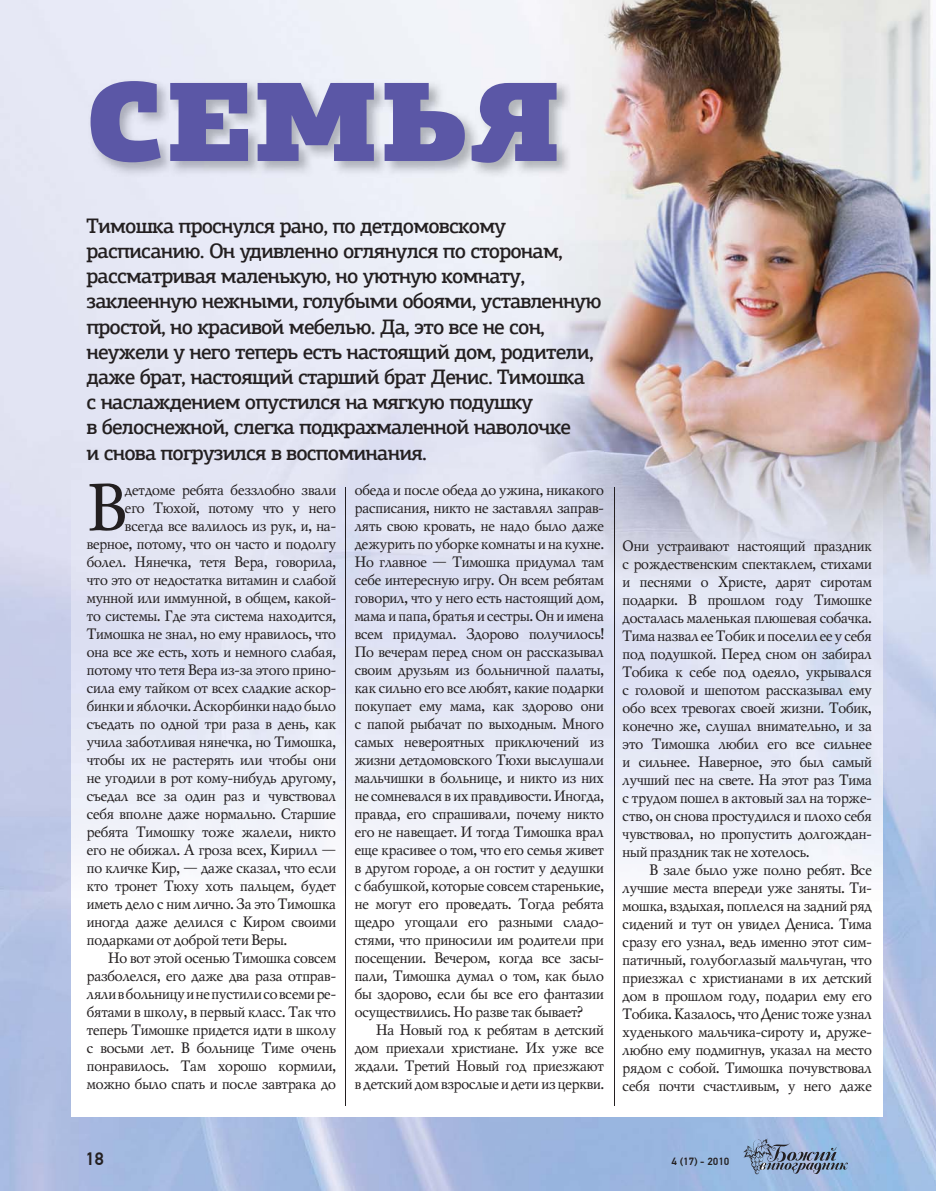
<style>
.page{position:relative;width:936px;height:1191px;background:#fff}
.page>*{position:absolute;margin:0;border:0;box-sizing:border-box;transform-origin:0 0}
.t1{font:900 112.5px "PF Agora Slab Pro";color:#5b57a6}
.t2{font:66.45px "Mysl C";color:#231f20}
.t3{font:500 21px/25.2px "PF Agora Slab Pro";letter-spacing:-.04em;color:#231f20}
.t4{font:500 18px "PF Din Text Pro";color:#231f20}
.t5{font:15px/18px "Mysl C";letter-spacing:-.05em;color:#231f20;text-align:justify}
.t6{font:500 10.5px "PF Din Text Pro";color:#231f20}
</style>
<div class="page">
<img style="left:0;top:0;width:935px;height:1190px">
<img style="left:71px;top:452px;width:811px;height:664px">
<img style="left:88px;top:79px;width:482px;height:98px">
<hr style="left:614px;top:487px;width:1px;height:619px;background:#231f20">
<hr style="left:345px;top:487px;width:1px;height:619px;background:#231f20">
<svg style="left:743px;top:1138px;width:104px;height:36px;background:#849bba"></svg>
<h1 class="t1" style="left:85px;top:77px;width:478px">СЕМЬЯ</h1>
<p class="t3" style="left:86px;top:215px;width:516px">Тимошка проснулся рано, по детдомовскому расписанию. Он удивленно оглянулся по сторонам, рассматривая маленькую, но уютную комнату, заклеенную нежными, голубыми обоями, уставленную простой, но красивой мебелью. Да, это все не сон, неужели у него теперь есть настоящий дом, родители, даже брат, настоящий старший брат Денис. Тимошка<br>с наслаждением опустился на мягкую подушку<br>в белоснежной, слегка подкрахмаленной наволочке<br>и снова погрузился в воспоминания.</p>
<h2 class="t2" style="left:86px;top:479px;width:43px">В</h2>
<p class="t5" style="left:125px;top:481px;width:213px">детдоме ребята беззлобно звали</p>
<p class="t5" style="left:354px;top:481px;width:251px">обеда и после обеда до ужина, никакого расписания, никто не заставлял заправ&shy;лять свою кровать, не надо было даже дежурить по уборке комнаты и на кухне.<br>Но главное — Тимошка придумал там себе интересную игру. Он всем ребятам говорил, что у него есть настоящий дом, мама и папа, братья и сестры. Он и имена всем придумал. Здорово получилось!<br>По вечерам перед сном он рассказывал своим друзьям из больничной палаты, как сильно его все любят, какие подарки покупает ему мама, как здорово они с папой рыбачат по выходным. Много самых невероятных приключений из жизни детдомовского Тюхи выслушали мальчишки в больнице, и никто из них не сомневался в их правдивости. Иногда, правда, его спрашивали, почему никто его не навещает. И тогда Тимошка врал еще красивее о том, что его семья живет в другом городе, а он гостит у дедушки с бабушкой, которые совсем старенькие, не могут его проведать. Тогда ребята щедро угощали его разными сладо&shy;стями, что приносили им родители при посещении. Вечером, когда все засы&shy;пали, Тимошка думал о том, как было бы здорово, если бы все его фантазии осуществились. Но разве так бывает?</p>
<p class="t5" style="left:354px;top:1021px;width:251px;text-indent:21px">На Новый год к ребятам в детский дом приехали христиане. Их уже все ждали. Третий Новый год приезжают в детский дом взрослые и дети из церкви.</p>
<p class="t5" style="left:125px;top:499px;width:213px">его Тюхой, потому что у него</p>
<p class="t5" style="left:125px;top:517px;width:213px">всегда все валилось из рук, и, на-</p>
<p class="t5" style="left:86px;top:535px;width:251px">верное, потому, что он часто и подолгу</p>
<p class="t5" style="left:86px;top:553px;width:251px">болел. Нянечка, тетя Вера, говорила,</p>
<p class="t5" style="left:86px;top:571px;width:251px">что это от недостатка витамин и слабой</p>
<p class="t5" style="left:86px;top:589px;width:251px">мунной или иммунной, в общем, какой-</p>
<p class="t5" style="left:86px;top:607px;width:251px">то системы. Где эта система находится,</p>
<p class="t5" style="left:86px;top:625px;width:251px">Тимошка не знал, но ему нравилось, что</p>
<p class="t5" style="left:86px;top:643px;width:251px">она все же есть, хоть и немного слабая,</p>
<p class="t5" style="left:86px;top:661px;width:251px">потому что тетя Вера из-за этого прино-</p>
<p class="t5" style="left:86px;top:679px;width:251px">сила ему тайком от всех сладкие аскор-</p>
<p class="t5" style="left:86px;top:697px;width:251px">бинки и яблочки. Аскорбинки надо было</p>
<p class="t5" style="left:86px;top:715px;width:251px">съедать по одной три раза в день, как</p>
<p class="t5" style="left:86px;top:733px;width:251px">учила заботливая нянечка, но Тимошка,</p>
<p class="t5" style="left:86px;top:751px;width:251px">чтобы их не растерять или чтобы они</p>
<p class="t5" style="left:86px;top:769px;width:251px">не угодили в рот кому-нибудь другому,</p>
<p class="t5" style="left:86px;top:787px;width:251px">съедал все за один раз и чувствовал</p>
<p class="t5" style="left:86px;top:805px;width:251px">себя вполне даже нормально. Старшие</p>
<p class="t5" style="left:86px;top:823px;width:251px">ребята Тимошку тоже жалели, никто</p>
<p class="t5" style="left:86px;top:841px;width:251px">его не обижал. А гроза всех, Кирилл —</p>
<p class="t5" style="left:86px;top:859px;width:251px">по кличке Кир, — даже сказал, что если</p>
<p class="t5" style="left:86px;top:877px;width:251px">кто тронет Тюху хоть пальцем, будет</p>
<p class="t5" style="left:86px;top:895px;width:251px">иметь дело с ним лично. За это Тимошка</p>
<p class="t5" style="left:86px;top:913px;width:251px">иногда даже делился с Киром своими</p>
<p class="t5" style="left:86px;top:931px;width:202px">подарками от доброй тети Веры.</p>
<p class="t5" style="left:108px;top:949px;width:230px">Но вот этой осенью Тимошка совсем</p>
<p class="t5" style="left:86px;top:967px;width:251px">разболелся, его даже два раза отправ-</p>
<p class="t5" style="left:86px;top:985px;width:251px">ляли в больницу и не пустили со всеми ре-</p>
<p class="t5" style="left:86px;top:1003px;width:251px">бятами в школу, в первый класс. Так что</p>
<p class="t5" style="left:86px;top:1021px;width:251px">теперь Тимошке придется идти в школу</p>
<p class="t5" style="left:86px;top:1039px;width:251px">с восьми лет. В больнице Тиме очень</p>
<p class="t5" style="left:86px;top:1057px;width:251px">понравилось. Там хорошо кормили,</p>
<p class="t5" style="left:86px;top:1075px;width:251px">можно было спать и после завтрака до</p>
<p class="t5" style="left:622px;top:538px;width:251px">Они устраивают настоящий праздник с рождественским спектаклем, стихами и песнями о Христе, дарят сиротам подарки. В прошлом году Тимошке досталась маленькая плюшевая собачка.<br>Тима назвал ее Тобик и поселил ее у себя под подушкой. Перед сном он забирал Тобика к себе под одеяло, укрывался с головой и шепотом рассказывал ему обо всех тревогах своей жизни. Тобик, конечно же, слушал внимательно, и за это Тимошка любил его все сильнее и сильнее. Наверное, это был самый лучший пес на свете. На этот раз Тима с трудом пошел в актовый зал на торже&shy;ство, он снова простудился и плохо себя чувствовал, но пропустить долгождан&shy;ный праздник так не хотелось.</p>
<p class="t5" style="left:622px;top:862px;width:251px;text-indent:27px">В зале было уже полно ребят. Все лучшие места впереди уже заняты. Ти&shy;мошка, вздыхая, поплелся на задний ряд сидений и тут он увидел Дениса. Тима сразу его узнал, ведь именно этот сим&shy;патичный, голубоглазый мальчуган, что приезжал с христианами в их детский дом в прошлом году, подарил ему его Тобика. Казалось, что Денис тоже узнал худенького мальчика-сироту и, друже&shy;любно ему подмигнув, указал на место рядом с собой. Тимошка почувствовал себя почти счастливым, у него даже</p>
<p class="t4" style="left:85px;top:1151px;width:20px">18</p>
<p class="t6" style="left:671px;top:1156px;width:59px">4 (17) - 2010</p>
</div>
